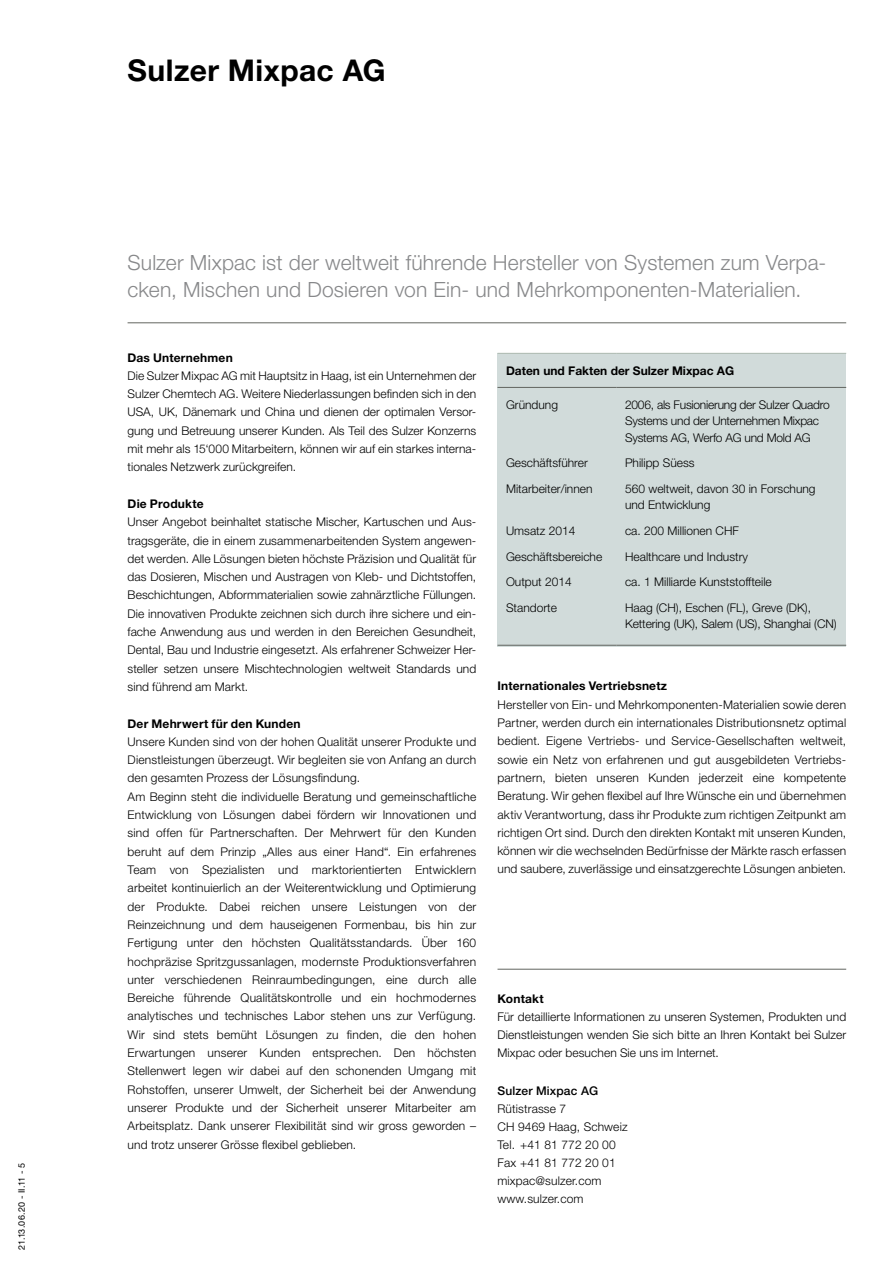
<style>
.page{position:relative;width:893px;height:1263px;background:#fff}
.page>*{position:absolute;margin:0;border:0;box-sizing:border-box;transform-origin:0 0}
.t1{font:700 30px "Helvetica Neue LT Pro";letter-spacing:.015em;color:#000}
.t2{font:300 21px/27px "Helvetica Neue LT Pro";letter-spacing:.01em;color:#87888a}
.t3{font:300 12px/18.3px "Helvetica Neue LT Pro";letter-spacing:.015em;color:#000}
.t4{font:700 12px "Helvetica Neue LT Pro";letter-spacing:.015em;color:#000}
.t5{font:300 12px/16.5px "Helvetica Neue LT Pro";letter-spacing:-.02em;color:#000}
.t6{font:300 12px/16.5px "Helvetica Neue LT Pro";letter-spacing:-.01em;color:#000}
.t7{font:500 12px "Helvetica Neue LT Pro";letter-spacing:.01em;color:#000}
.t8{font:9px "Helvetica Neue LT Pro";letter-spacing:.01em;color:#000}
</style>
<div class="page">
<div style="left:497px;top:353px;width:349px;height:293px;background:#d1dbda"></div>
<hr style="left:497px;top:353px;width:120px;height:1px;background:#aebab1">
<hr style="left:617px;top:353px;width:229px;height:1px;background:#aebab1">
<hr style="left:497px;top:387px;width:120px;height:1px;background:#626560">
<hr style="left:617px;top:387px;width:229px;height:1px;background:#626560">
<hr style="left:497px;top:645px;width:120px;height:1px;background:#626560">
<hr style="left:617px;top:645px;width:229px;height:1px;background:#626560">
<hr style="left:128px;top:322px;width:718px;height:1px;background:#626560">
<hr style="left:497px;top:969px;width:349px;height:1px;background:#626560">
<p class="t8" style="left:16px;top:1250px;width:89px;rotate:-90deg">21.13.06.20 - II.11 - 5</p>
<h1 class="t1" style="left:128px;top:51px;width:259px">Sulzer Mixpac AG</h1>
<h2 class="t2" style="left:128px;top:249px;width:700px">Sulzer Mixpac ist der weltweit führende Hersteller von Systemen zum Verpa&shy;cken, Mischen und Dosieren von Ein- und Mehrkomponenten-Materialien.</h2>
<p class="t4" style="left:128px;top:350px;width:107px">Das Unternehmen</p>
<p class="t3" style="left:128px;top:366px;width:350px;text-align:justify">Die Sulzer Mixpac AG mit Hauptsitz in Haag, ist ein Unternehmen der Sulzer Chemtech AG. Weitere Niederlassungen befinden sich in den USA, UK, Dänemark und China und dienen der optimalen Versor&shy;gung und Betreuung unserer Kunden. Als Teil des Sulzer Konzerns mit mehr als 15‘000 Mitarbeitern, können wir auf ein starkes interna&shy;tionales Netzwerk zurückgreifen.</p>
<p class="t4" style="left:128px;top:496px;width:78px">Die Produkte</p>
<p class="t3" style="left:128px;top:513px;width:350px;text-align:justify">Unser Angebot beinhaltet statische Mischer, Kartuschen und Aus&shy;tragsgeräte, die in einem zusammenarbeitenden System angewen&shy;det werden. Alle Lösungen bieten höchste Präzision und Qualität für das Dosieren, Mischen und Austragen von Kleb- und Dichtstoffen, Beschichtungen, Abformmaterialien sowie zahnärztliche Füllungen.<br>Die innovativen Produkte zeichnen sich durch ihre sichere und ein&shy;fache Anwendung aus und werden in den Bereichen Gesundheit, Dental, Bau und Industrie eingesetzt. Als erfahrener Schweizer Her&shy;steller setzen unsere Mischtechnologien weltweit Standards und sind führend am Markt.</p>
<p class="t4" style="left:128px;top:716px;width:175px">Der Mehrwert für den Kunden</p>
<p class="t3" style="left:128px;top:732px;width:350px">Unsere Kunden sind von der hohen Qualität unserer Produkte und Dienstleistungen überzeugt. Wir begleiten sie von Anfang an durch den gesamten Prozess der Lösungsfindung.<br>Am Beginn steht die individuelle Beratung und gemeinschaftliche Entwicklung von Lösungen dabei fördern wir Innovationen und sind offen für Partnerschaften. Der Mehrwert für den Kunden beruht auf dem Prinzip „Alles aus einer Hand“. Ein erfahrenes Team von Spezialisten und marktorientierten Entwicklern arbeitet kontinuierlich an der Weiterentwicklung und Optimierung der Produkte. Dabei reichen unsere Leistungen von der Reinzeichnung und dem hauseigenen Formenbau, bis hin zur Fertigung unter den höchsten Qualitätsstandards. Über 160 hochpräzise Spritzgussanlagen, modernste Produktionsverfahren unter verschiedenen Reinraumbedingungen, eine durch alle Bereiche führende Qualitätskontrolle und ein hochmodernes analytisches und technisches Labor stehen uns zur Verfügung.<br>Wir sind stets bemüht Lösungen zu finden, die den hohen Erwartungen unserer Kunden entsprechen. Den höchsten Stellenwert legen wir dabei auf den schonenden Umgang mit Rohstoffen, unserer Umwelt, der Sicherheit bei der Anwendung unserer Produkte und der Sicherheit unserer Mitarbeiter am Arbeitsplatz. Dank unserer Flexibilität sind wir gross geworden – und trotz unserer Grösse flexibel geblieben.</p>
<p class="t4" style="left:506px;top:363px;width:230px">Daten und Fakten der Sulzer Mixpac AG</p>
<p class="t3" style="left:506px;top:395px;width:54px">Gründung</p>
<p class="t5" style="left:625px;top:396px;width:206px">2006, als Fusionierung der Sulzer Quadro<br>Systems und der Unternehmen Mixpac<br>Systems AG, Werfo AG und Mold AG</p>
<p class="t3" style="left:506px;top:454px;width:83px">Geschäftsführer</p>
<p class="t3" style="left:625px;top:454px;width:71px">Philipp Süess</p>
<p class="t3" style="left:506px;top:479px;width:88px">Mitarbeiter/innen</p>
<p class="t3" style="left:625px;top:480px;width:192px;line-height:16.5px">560 weltweit, davon 30 in Forschung und Entwicklung</p>
<p class="t3" style="left:506px;top:521px;width:71px">Umsatz 2014</p>
<p class="t3" style="left:625px;top:521px;width:115px">ca. 200 Millionen CHF</p>
<p class="t3" style="left:506px;top:547px;width:98px">Geschäftsbereiche</p>
<p class="t3" style="left:625px;top:547px;width:124px">Healthcare und Industry</p>
<p class="t3" style="left:506px;top:572px;width:67px">Output 2014</p>
<p class="t3" style="left:625px;top:572px;width:148px">ca. 1 Milliarde Kunststoffteile</p>
<p class="t3" style="left:506px;top:598px;width:52px">Standorte</p>
<p class="t6" style="left:625px;top:599px;width:213px">Haag (CH), Eschen (FL), Greve (DK),<br>Kettering (UK), Salem (US), Shanghai (CN)</p>
<p class="t4" style="left:497px;top:678px;width:171px">Internationales Vertriebsnetz</p>
<p class="t3" style="left:497px;top:695px;width:350px">Hersteller von Ein- und Mehrkomponenten-Materialien sowie deren Partner, werden durch ein internationales Distributionsnetz optimal bedient. Eigene Vertriebs- und Service-Gesellschaften weltweit, sowie ein Netz von erfahrenen und gut ausgebildeten Vertriebs&shy;partnern, bieten unseren Kunden jederzeit eine kompetente Beratung. Wir gehen flexibel auf Ihre Wünsche ein und übernehmen aktiv Verantwortung, dass ihr Produkte zum richtigen Zeitpunkt am richtigen Ort sind. Durch den direkten Kontakt mit unseren Kunden, können wir die wechselnden Bedürfnisse der Märkte rasch erfassen und saubere, zuverlässige und einsatzgerechte Lösungen anbieten.</p>
<p class="t4" style="left:497px;top:991px;width:48px">Kontakt</p>
<p class="t3" style="left:497px;top:1007px;width:350px;text-align:justify">Für detaillierte Informationen zu unseren Systemen, Produkten und Dienstleistungen wenden Sie sich bitte an Ihren Kontakt bei Sulzer Mixpac oder besuchen Sie uns im Internet.</p>
<p class="t7" style="left:497px;top:1083px;width:102px">Sulzer Mixpac AG</p>
<p class="t3" style="left:497px;top:1099px;width:132px">Rütistrasse 7<br>CH 9469 Haag, Schweiz<br>Tel. +41 81 772 20 00<br>Fax +41 81 772 20 01 mixpac@sulzer.com www.sulzer.com</p>
</div>
